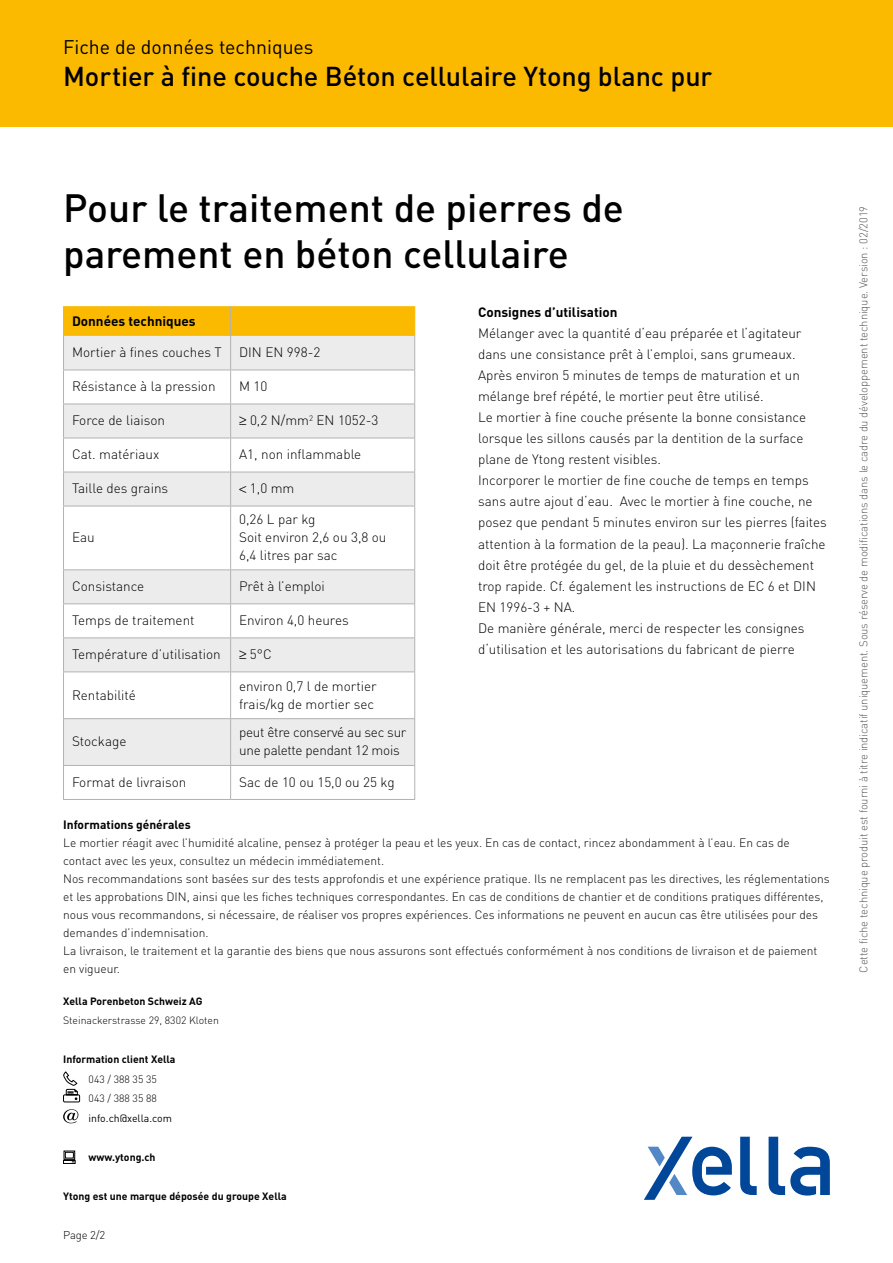
<style>
.page{position:relative;width:893px;height:1263px;background:#fff}
.page>*{position:absolute;margin:0;border:0;box-sizing:border-box;transform-origin:0 0}
.t1{font:500 39px/46.8px "DIN";color:#000}
.t2{font:500 27px "DIN";letter-spacing:-.005em;color:#000}
.t3{font:19.5px "DIN";color:#000}
.t4{font:300 13.5px/21px "DIN";color:#000}
.t5{font:300 13.5px/18px "DIN";letter-spacing:-.02em;color:#000}
.t6{font:700 13.5px "DIN";color:#000}
.t7{font:300 12px/18px "DIN";color:#000}
.t8{font:700 12px "DIN";color:#000}
.t9{font:300 11.25px "DIN";letter-spacing:-.01em;color:#565656}
.t10{font:300 11.25px "DIN";color:#000}
.t11{font:700 10.5px "DIN";color:#000}
.t12{font:300 10.5px/19.5px "DIN";color:#000}
.t13{font:10.5px "DIN";color:#000}
</style>
<div class="page">
<div style="left:0;top:0;width:893px;height:126px;background:#fbba00"></div>
<svg style="left:644px;top:1137px;width:88px;height:63px"></svg>
<svg style="left:740px;top:1137px;width:17px;height:58px"></svg>
<svg style="left:769px;top:1137px;width:61px;height:58px"></svg>
<div style="left:63px;top:1094px;width:17px;height:8px;border:1px solid #000"></div>
<svg style="left:63px;top:1071px;width:15px;height:29px"></svg>
<svg style="left:63px;top:1109px;width:15px;height:14px"></svg>
<div style="left:63px;top:1160px;width:13px;height:4px;border:1px solid #000"></div>
<div style="left:64px;top:1151px;width:11px;height:9px;border:1px solid #000"></div>
<svg style="left:64px;top:1152px;width:11px;height:10px"></svg>
<div style="left:64px;top:306px;width:350px;height:30px;background:#fbba00"></div>
<div style="left:64px;top:336px;width:350px;height:34px;background:#ececed"></div>
<svg style="left:64px;top:371px;width:350px;height:428px"></svg>
<hr style="left:230px;top:306px;width:1px;height:30px;background:#b1b2b3">
<hr style="left:230px;top:336px;width:1px;height:34px;background:#b1b2b3">
<hr style="left:414px;top:336px;width:1px;height:34px;background:#b1b2b3">
<hr style="left:230px;top:370px;width:1px;height:34px;background:#b1b2b3">
<hr style="left:414px;top:370px;width:1px;height:34px;background:#b1b2b3">
<hr style="left:230px;top:404px;width:1px;height:34px;background:#b1b2b3">
<hr style="left:414px;top:404px;width:1px;height:34px;background:#b1b2b3">
<hr style="left:230px;top:438px;width:1px;height:34px;background:#b1b2b3">
<hr style="left:414px;top:438px;width:1px;height:34px;background:#b1b2b3">
<hr style="left:230px;top:472px;width:1px;height:34px;background:#b1b2b3">
<hr style="left:414px;top:472px;width:1px;height:34px;background:#b1b2b3">
<hr style="left:230px;top:506px;width:1px;height:63px;background:#b1b2b3">
<hr style="left:414px;top:506px;width:1px;height:63px;background:#b1b2b3">
<hr style="left:230px;top:570px;width:1px;height:33px;background:#b1b2b3">
<hr style="left:414px;top:570px;width:1px;height:33px;background:#b1b2b3">
<hr style="left:230px;top:604px;width:1px;height:33px;background:#b1b2b3">
<hr style="left:414px;top:604px;width:1px;height:33px;background:#b1b2b3">
<hr style="left:230px;top:638px;width:1px;height:33px;background:#b1b2b3">
<hr style="left:414px;top:638px;width:1px;height:33px;background:#b1b2b3">
<hr style="left:230px;top:672px;width:1px;height:46px;background:#b1b2b3">
<hr style="left:414px;top:672px;width:1px;height:46px;background:#b1b2b3">
<hr style="left:230px;top:719px;width:1px;height:46px;background:#b1b2b3">
<hr style="left:414px;top:719px;width:1px;height:46px;background:#b1b2b3">
<hr style="left:230px;top:766px;width:1px;height:33px;background:#b1b2b3">
<hr style="left:414px;top:766px;width:1px;height:33px;background:#b1b2b3">
<hr style="left:63px;top:336px;width:1px;height:34px;background:#b1b2b3">
<hr style="left:63px;top:370px;width:1px;height:34px;background:#b1b2b3">
<hr style="left:63px;top:404px;width:1px;height:34px;background:#b1b2b3">
<hr style="left:63px;top:438px;width:1px;height:34px;background:#b1b2b3">
<hr style="left:63px;top:472px;width:1px;height:34px;background:#b1b2b3">
<hr style="left:63px;top:506px;width:1px;height:63px;background:#b1b2b3">
<hr style="left:63px;top:570px;width:1px;height:33px;background:#b1b2b3">
<hr style="left:63px;top:604px;width:1px;height:33px;background:#b1b2b3">
<hr style="left:63px;top:638px;width:1px;height:33px;background:#b1b2b3">
<hr style="left:63px;top:672px;width:1px;height:46px;background:#b1b2b3">
<hr style="left:63px;top:719px;width:1px;height:46px;background:#b1b2b3">
<hr style="left:63px;top:766px;width:1px;height:33px;background:#b1b2b3">
<hr style="left:63px;top:306px;width:1px;height:30px;background:#fbba00">
<hr style="left:414px;top:306px;width:1px;height:30px;background:#fbba00">
<hr style="left:63px;top:370px;width:168px;height:1px;background:#b1b2b3">
<hr style="left:231px;top:370px;width:184px;height:1px;background:#b1b2b3">
<hr style="left:63px;top:404px;width:168px;height:1px;background:#b1b2b3">
<hr style="left:231px;top:404px;width:184px;height:1px;background:#b1b2b3">
<hr style="left:63px;top:438px;width:168px;height:1px;background:#b1b2b3">
<hr style="left:231px;top:438px;width:184px;height:1px;background:#b1b2b3">
<hr style="left:63px;top:472px;width:168px;height:1px;background:#b1b2b3">
<hr style="left:231px;top:472px;width:184px;height:1px;background:#b1b2b3">
<hr style="left:63px;top:506px;width:168px;height:1px;background:#b1b2b3">
<hr style="left:231px;top:506px;width:184px;height:1px;background:#b1b2b3">
<hr style="left:63px;top:569px;width:168px;height:1px;background:#b1b2b3">
<hr style="left:231px;top:569px;width:184px;height:1px;background:#b1b2b3">
<hr style="left:63px;top:603px;width:168px;height:1px;background:#b1b2b3">
<hr style="left:231px;top:603px;width:184px;height:1px;background:#b1b2b3">
<hr style="left:63px;top:637px;width:168px;height:1px;background:#b1b2b3">
<hr style="left:231px;top:637px;width:184px;height:1px;background:#b1b2b3">
<hr style="left:63px;top:671px;width:168px;height:1px;background:#b1b2b3">
<hr style="left:231px;top:671px;width:184px;height:1px;background:#b1b2b3">
<hr style="left:63px;top:718px;width:168px;height:1px;background:#b1b2b3">
<hr style="left:231px;top:718px;width:184px;height:1px;background:#b1b2b3">
<hr style="left:63px;top:765px;width:168px;height:1px;background:#b1b2b3">
<hr style="left:231px;top:765px;width:184px;height:1px;background:#b1b2b3">
<hr style="left:63px;top:799px;width:168px;height:1px;background:#b1b2b3">
<hr style="left:231px;top:799px;width:184px;height:1px;background:#b1b2b3">
<svg style="left:239px;top:486px;width:7px;height:7px"></svg>
<h3 class="t3" style="left:63px;top:35px;width:252px">Fiche de données techniques</h3>
<h2 class="t2" style="left:63px;top:59px;width:651px">Mortier à fine couche Béton cellulaire Ytong blanc pur</h2>
<h1 class="t1" style="left:63px;top:183px;width:562px">Pour le traitement de pierres de parement en béton cellulaire</h1>
<p class="t6" style="left:72px;top:312px;width:125px">Données techniques</p>
<p class="t4" style="left:72px;top:342px;width:151px">Mortier à fines couches T</p>
<p class="t4" style="left:239px;top:342px;width:83px">DIN EN 998-2</p>
<p class="t4" style="left:72px;top:376px;width:145px">Résistance à la pression</p>
<p class="t4" style="left:239px;top:376px;width:30px">M 10</p>
<p class="t4" style="left:72px;top:410px;width:95px">Force de liaison</p>
<p class="t4" style="left:239px;top:410px;width:141px">≥ 0,2 N/mm<sup>2</sup> EN 1052-3</p>
<p class="t4" style="left:72px;top:444px;width:89px">Cat. matériaux</p>
<p class="t4" style="left:239px;top:444px;width:124px">A1, non inflammable</p>
<p class="t4" style="left:72px;top:478px;width:98px">Taille des grains</p>
<p class="t4" style="left:250px;top:478px;width:46px">1,0 mm</p>
<p class="t4" style="left:72px;top:527px;width:24px">Eau</p>
<p class="t4" style="left:239px;top:510px;width:149px;line-height:18px">0,26 L par kg<br>Soit environ 2,6 ou 3,8 ou<br>6,4 litres par sac</p>
<p class="t4" style="left:72px;top:576px;width:74px">Consistance</p>
<p class="t4" style="left:239px;top:576px;width:87px">Prêt à l’emploi</p>
<p class="t4" style="left:72px;top:610px;width:124px">Temps de traitement</p>
<p class="t4" style="left:239px;top:610px;width:111px">Environ 4,0 heures</p>
<p class="t4" style="left:72px;top:644px;width:150px">Température d’utilisation</p>
<p class="t4" style="left:239px;top:644px;width:34px">≥ 5°C</p>
<p class="t4" style="left:72px;top:684px;width:66px">Rentabilité</p>
<p class="t4" style="left:239px;top:677px;width:139px;line-height:18px">environ 0,7 l de mortier frais/kg de mortier sec</p>
<p class="t4" style="left:72px;top:731px;width:56px">Stockage</p>
<p class="t5" style="left:239px;top:723px;width:169px">peut être conservé au sec sur une palette pendant 12 mois</p>
<p class="t4" style="left:72px;top:771px;width:116px">Format de livraison</p>
<p class="t4" style="left:239px;top:771px;width:157px">Sac de 10 ou 15,0 ou 25 kg</p>
<p class="t6" style="left:478px;top:304px;width:141px">Consignes d’utilisation</p>
<p class="t4" style="left:478px;top:323px;width:350px">Mélanger avec la quantité d‘eau préparée et l‘agitateur dans une consistance prêt à l’emploi, sans grumeaux.<br>Après environ 5 minutes de temps de maturation et un mélange bref répété, le mortier peut être utilisé.<br>Le mortier à fine couche présente la bonne consistance lorsque les sillons causés par la dentition de la surface plane de Ytong restent visibles.<br>Incorporer le mortier de fine couche de temps en temps sans autre ajout d‘eau. Avec le mortier à fine couche, ne posez que pendant 5 minutes environ sur les pierres (faites attention à la formation de la peau). La maçonnerie fraîche doit être protégée du gel, de la pluie et du dessèchement trop rapide. Cf. également les instructions de EC 6 et DIN EN 1996-3 + NA.<br>De manière générale, merci de respecter les consignes d‘utilisation et les autorisations du fabricant de pierre</p>
<p class="t8" style="left:63px;top:816px;width:129px">Informations générales</p>
<p class="t7" style="left:63px;top:833px;width:768px">Le mortier réagit avec l’humidité alcaline, pensez à protéger la peau et les yeux. En cas de contact, rincez abondamment à l’eau. En cas de contact avec les yeux, consultez un médecin immédiatement.<br>Nos recommandations sont basées sur des tests approfondis et une expérience pratique. Ils ne remplacent pas les directives, les réglementations et les approbations DIN, ainsi que les fiches techniques correspondantes. En cas de conditions de chantier et de conditions pratiques différentes, nous vous recommandons, si nécessaire, de réaliser vos propres expériences. Ces informations ne peuvent en aucun cas être utilisées pour des demandes d’indemnisation.<br>La livraison, le traitement et la garantie des biens que nous assurons sont effectués conformément à nos conditions de livraison et de paiement en vigueur.</p>
<p class="t11" style="left:63px;top:994px;width:141px">Xella Porenbeton Schweiz AG</p>
<p class="t12" style="left:63px;top:1011px;width:157px">Steinackerstrasse 29, 8302 Kloten</p>
<p class="t11" style="left:63px;top:1053px;width:114px">Information client Xella</p>
<p class="t12" style="left:89px;top:1069px;width:70px">043 / 388 35 35<br>043 / 388 35 88</p>
<p class="t13" style="left:89px;top:1111px;width:85px">info.ch@xella.com</p>
<p class="t11" style="left:89px;top:1150px;width:68px">www.ytong.ch</p>
<p class="t11" style="left:63px;top:1189px;width:225px">Ytong est une marque déposée du groupe Xella</p>
<p class="t10" style="left:63px;top:1228px;width:44px">Page 2/2</p>
<p class="t9" style="left:856px;top:972px;width:768px;rotate:-90deg">Cette fiche technique produit est fourni à titre indicatif uniquement. Sous réserve de modifications dans le cadre du développement technique. Version : 02/2019</p>
</div>
